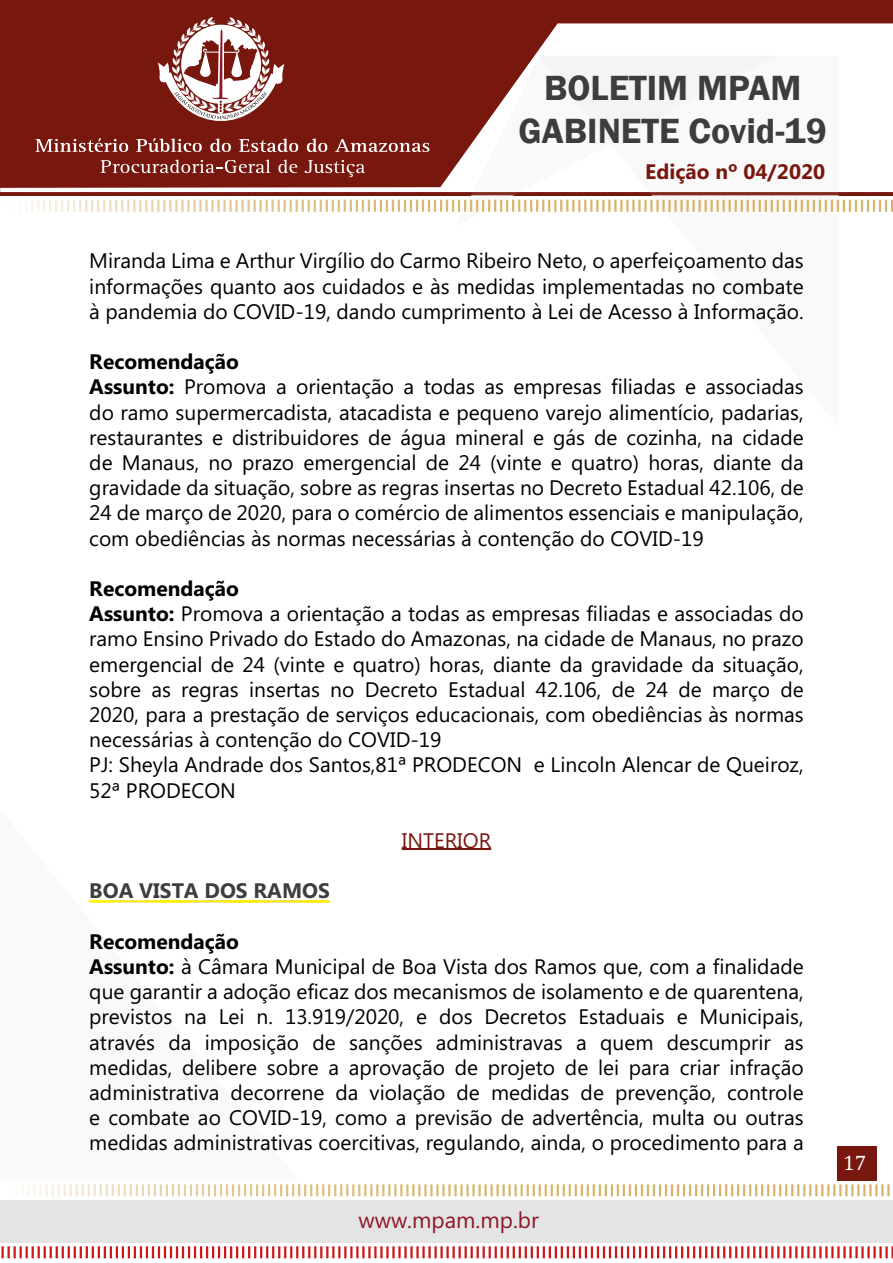
<style>
.page{position:relative;width:893px;height:1263px;background:#fff}
.page>*{position:absolute;margin:0;border:0;box-sizing:border-box;transform-origin:0 0}
.t1{font:600 36px/43.2px "Franklin Gothic";color:#3c3d3c;text-align:center}
.t2{font:22.5px "Microsoft Phags Pa";color:#8f1728}
.t3{font:21px/25.2px "Microsoft Phags Pa";color:#000}
.t4{font:700 21px "Microsoft Phags Pa";color:#3c3d3c}
.t5{font:700 21px "Microsoft Phags Pa";color:#78170e}
.t6{font:21px "Microsoft Phags Pa";color:#78170e}
.t7{font:21px "Cambria";color:#fff}
.s1{font-weight:700}
</style>
<div class="page">
<div style="left:837px;top:1146px;width:40px;height:34px;background:#78170e"></div>
<div style="left:0;top:0;width:893px;height:195px;background:#78170e"></div>
<div style="left:1px;top:1200px;width:892px;height:43px;background:#e4e4e4"></div>
<svg style="left:2px;top:1246px;width:891px;height:12px"></svg>
<svg style="left:22px;top:1184px;width:868px;height:12px"></svg>
<svg style="left:1px;top:17px;width:892px;height:195px"></svg>
<hr style="left:402px;top:848px;width:89px;height:2px;background:#78170e">
<svg style="left:89px;top:900px;width:241px;height:2px"></svg>
<h1 class="t1" style="left:519px;top:66px;width:310px">BOLETIM MPAM<br>GABINETE Covid-19</h1>
<p class="t5" style="left:645px;top:157px;width:181px">Edição nº 04/2020</p>
<p class="t3" style="left:89px;top:247px;width:716px;text-align:justify">Miranda Lima e Arthur Virgílio do Carmo Ribeiro Neto, o aperfeiçoamento das informações quanto aos cuidados e às medidas implementadas no combate à pandemia do COVID-19, dando cumprimento à Lei de Acesso à Informação.</p>
<p class="t3" style="left:89px;top:348px;width:716px"><span class="s1">Recomendação<br>Assunto:</span> Promova a orientação a todas as empresas filiadas e associadas do ramo supermercadista, atacadista e pequeno varejo alimentício, padarias, restaurantes e distribuidores de água mineral e gás de cozinha, na cidade de Manaus, no prazo emergencial de 24 (vinte e quatro) horas, diante da gravidade da situação, sobre as regras insertas no Decreto Estadual 42.106, de 24 de março de 2020, para o comércio de alimentos essenciais e manipulação, com obediências às normas necessárias à contenção do COVID-19</p>
<p class="t3" style="left:89px;top:575px;width:716px"><span class="s1">Recomendação<br>Assunto:</span> Promova a orientação a todas as empresas filiadas e associadas do ramo Ensino Privado do Estado do Amazonas, na cidade de Manaus, no prazo emergencial de 24 (vinte e quatro) horas, diante da gravidade da situação, sobre as regras insertas no Decreto Estadual 42.106, de 24 de março de 2020, para a prestação de serviços educacionais, com obediências às normas necessárias à contenção do COVID-19<br>PJ: Sheyla Andrade dos Santos,81ª PRODECON e Lincoln Alencar de Queiroz, 52ª PRODECON</p>
<p class="t6" style="left:402px;top:826px;width:91px">INTERIOR</p>
<p class="t4" style="left:89px;top:876px;width:242px">BOA VISTA DOS RAMOS</p>
<p class="t3" style="left:89px;top:928px;width:716px"><span class="s1">Recomendação<br>Assunto:</span> à Câmara Municipal de Boa Vista dos Ramos que, com a finalidade que garantir a adoção eficaz dos mecanismos de isolamento e de quarentena, previstos na Lei n. 13.919/2020, e dos Decretos Estaduais e Municipais, através da imposição de sanções administravas a quem descumprir as medidas, delibere sobre a aprovação de projeto de lei para criar infração administrativa decorrene da violação de medidas de prevenção, controle e combate ao COVID-19, como a previsão de advertência, multa ou outras medidas administrativas coercitivas, regulando, ainda, o procedimento para a</p>
<p class="t2" style="left:358px;top:1204px;width:182px">www.mpam.mp.br</p>
<p class="t7" style="left:843px;top:1151px;width:25px">17</p>
</div>
